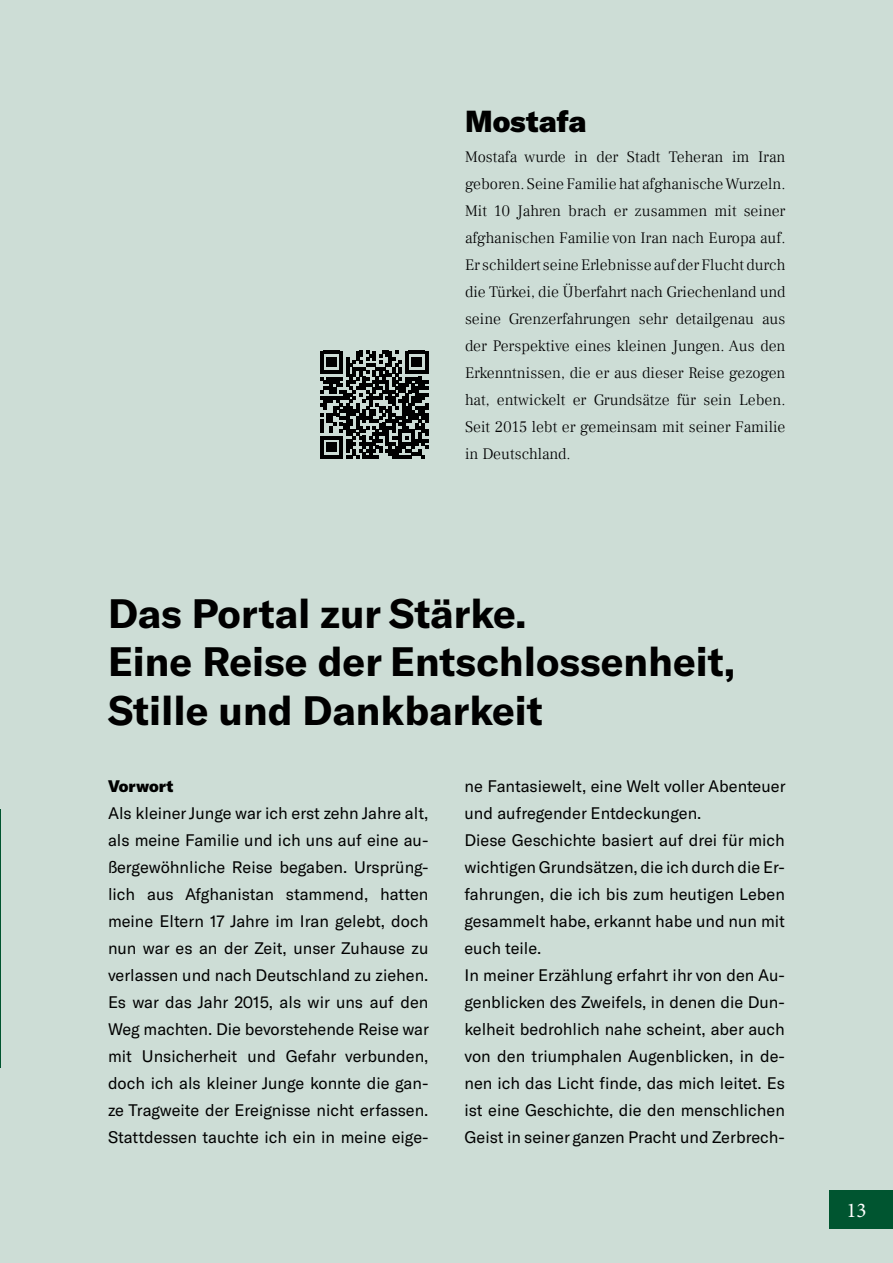
<style>
.page{position:relative;width:893px;height:1263px;background:#cdddd6}
.page>*{position:absolute;margin:0;border:0;box-sizing:border-box;transform-origin:0 0}
.t1{font:700 40.5px/48.6px "GT America";color:#000}
.t2{font:900 30px "GT America";letter-spacing:-.005em;color:#000}
.t3{font:21px "Minion Pro";color:#fff}
.t4{font:16.5px/27px "GT America";color:#000;text-align:justify}
.t5{font:900 16.5px "GT America";color:#000}
.t6{font:300 15.75px/27px "Frank Ruhl Libre";color:#020203;text-align:justify}
</style>
<div class="page">
<div style="left:829px;top:1190px;width:64px;height:38px;background:#005530"></div>
<hr style="left:0;top:809px;width:1px;height:259px;background:#00542f">
<svg style="left:320px;top:351px;width:108px;height:108px"></svg>
<h2 class="t2" style="left:465px;top:102px;width:123px">Mostafa</h2>
<p class="t6" style="left:465px;top:143px;width:322px">Mostafa wurde in der Stadt Teheran im Iran geboren. Seine Familie hat afghanische Wurzeln.<br>Mit 10 Jahren brach er zusammen mit seiner afghanischen Familie von Iran nach Europa auf.<br>Er schildert seine Erlebnisse auf der Flucht durch die Türkei, die Überfahrt nach Griechenland und seine Grenzerfahrungen sehr detailgenau aus der Perspektive eines kleinen Jungen. Aus den Erkenntnissen, die er aus dieser Reise gezogen hat, entwickelt er Grundsätze für sein Leben.<br>Seit 2015 lebt er gemeinsam mit seiner Familie in Deutschland.</p>
<h1 class="t1" style="left:108px;top:588px;width:629px">Das Portal zur Stärke.<br>Eine Reise der Entschlossenheit,<br>Stille und Dankbarkeit</h1>
<p class="t5" style="left:108px;top:776px;width:67px">Vorwort</p>
<p class="t4" style="left:108px;top:800px;width:323px">Als kleiner Junge war ich erst zehn Jahre alt, als meine Familie und ich uns auf eine au&shy;ßergewöhnliche Reise begaben. Ursprüng&shy;lich aus Afghanistan stammend, hatten meine Eltern 17 Jahre im Iran gelebt, doch nun war es an der Zeit, unser Zuhause zu verlassen und nach Deutschland zu ziehen.<br>Es war das Jahr 2015, als wir uns auf den Weg machten. Die bevorstehende Reise war mit Unsicherheit und Gefahr verbunden, doch ich als kleiner Junge konnte die gan&shy;ze Tragweite der Ereignisse nicht erfassen.<br>Stattdessen tauchte ich ein in meine eige-</p>
<p class="t4" style="left:464px;top:773px;width:323px;text-align:left">ne Fantasiewelt, eine Welt voller Abenteuer und aufregender Entdeckungen.<br>Diese Geschichte basiert auf drei für mich wichtigen Grundsätzen, die ich durch die Er&shy;fahrungen, die ich bis zum heutigen Leben gesammelt habe, erkannt habe und nun mit euch teile.<br>In meiner Erzählung erfahrt ihr von den Au&shy;genblicken des Zweifels, in denen die Dun&shy;kelheit bedrohlich nahe scheint, aber auch von den triumphalen Augenblicken, in de&shy;nen ich das Licht finde, das mich leitet. Es ist eine Geschichte, die den menschlichen Geist in seiner ganzen Pracht und Zerbrech-</p>
<p class="t3" style="left:846px;top:1196px;width:22px">13</p>
</div>
